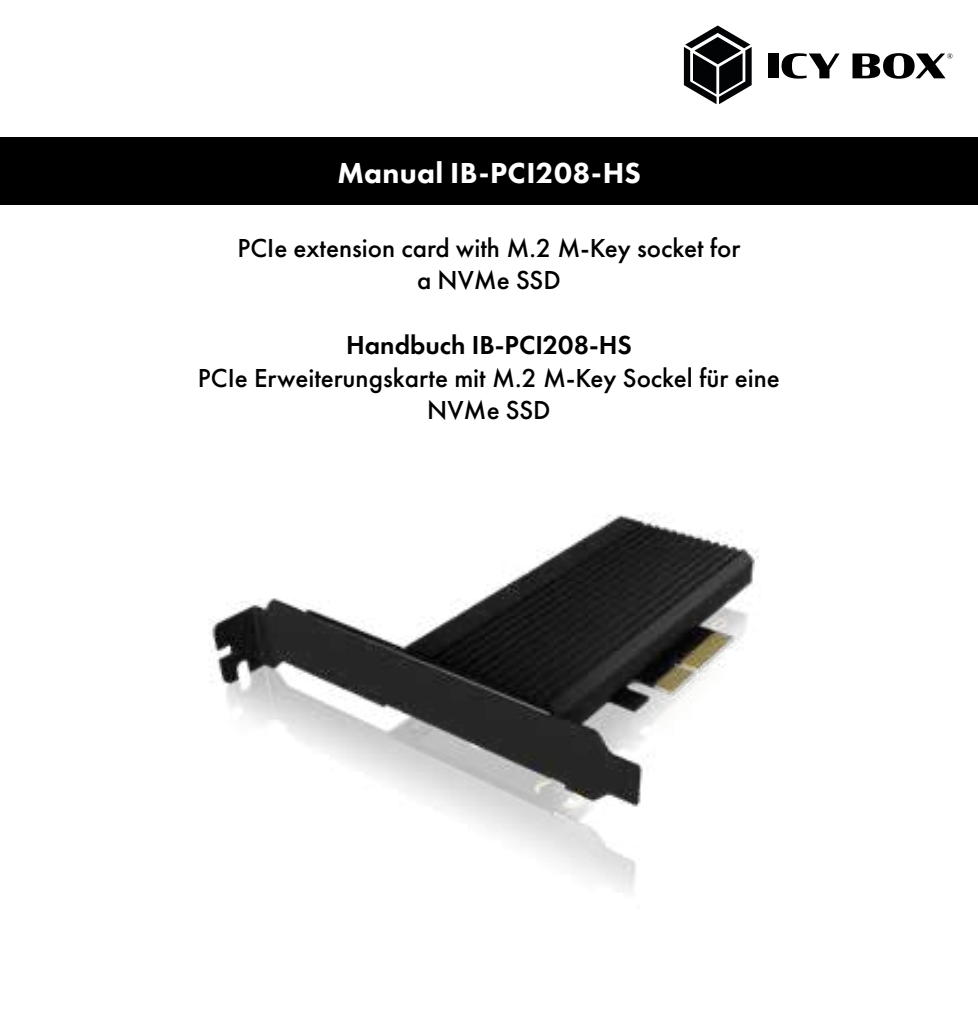
<style>
.page{position:relative;width:978px;height:1021px;background:#fff}
.page>*{position:absolute;margin:0;border:0;box-sizing:border-box;transform-origin:0 0}
.t1{font:800 30px "Futura PT";letter-spacing:.01em;color:#fff}
.t2{font:500 27px/32.4px "Futura PT";color:#000;text-align:center}
.t3{font:600 27px "Futura PT";color:#000}
</style>
<div class="page">
<div style="left:0;top:138px;width:978px;height:67px;background:#000"></div>
<div style="left:768px;top:53px;width:10px;height:25px;background:#000"></div>
<svg style="left:782px;top:53px;width:58px;height:26px"></svg>
<svg style="left:852px;top:53px;width:100px;height:26px"></svg>
<svg style="left:684px;top:26px;width:68px;height:78px"></svg>
<img style="left:209px;top:513px;width:550px;height:379px">
<p class="t1" style="left:337px;top:154px;width:305px">Manual IB-PCI208-HS</p>
<p class="t2" style="left:238px;top:232px;width:504px">PCIe extension card with M.2 M-Key socket for a NVMe SSD</p>
<p class="t3" style="left:346px;top:328px;width:287px">Handbuch IB-PCI208-HS</p>
<p class="t2" style="left:198px;top:361px;width:583px">PCIe Erweiterungskarte mit M.2 M-Key Sockel für eine<br>NVMe SSD</p>
</div>
